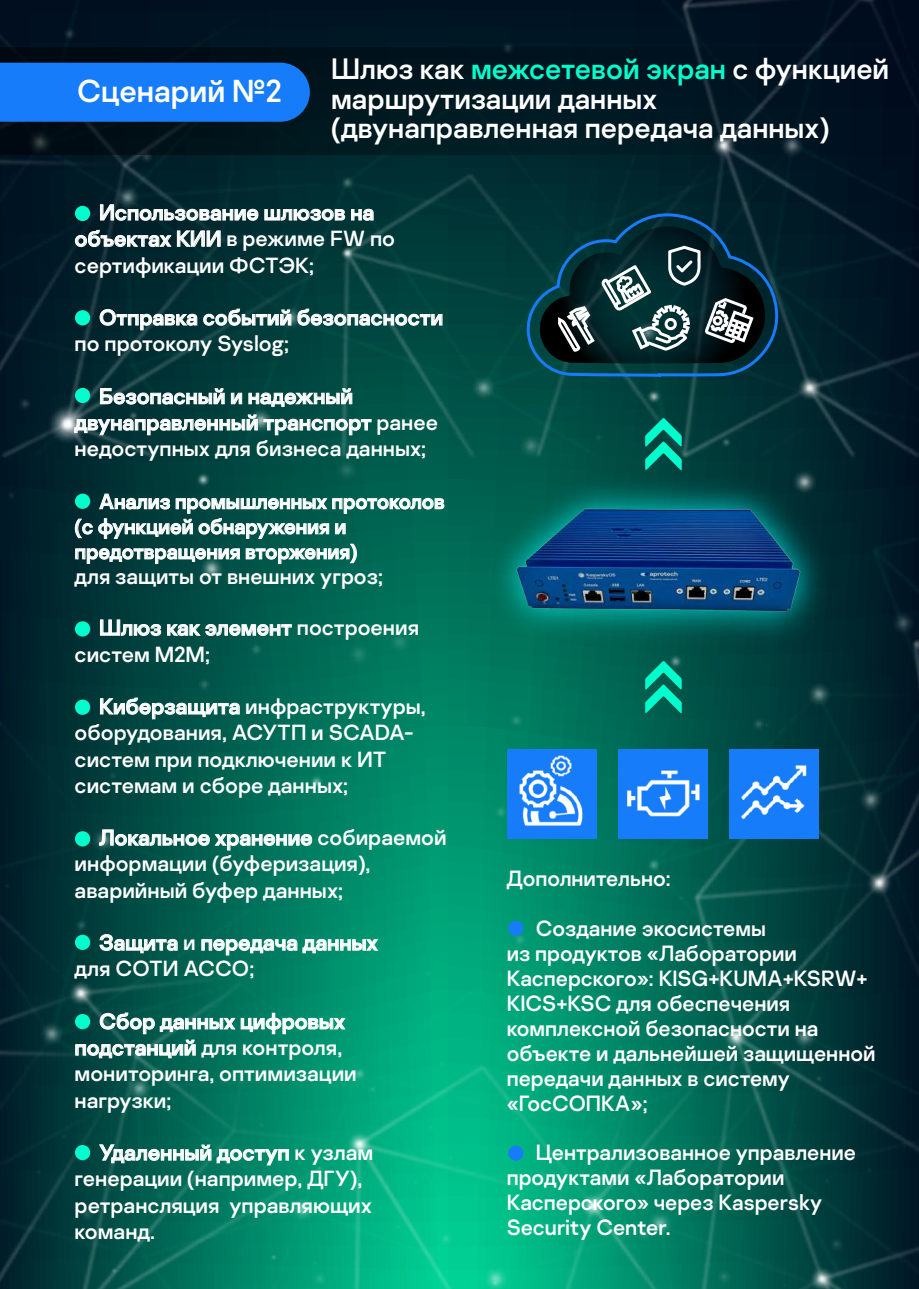
<style>
.page{position:relative;width:919px;height:1289px;background:#fff}
.page>*{position:absolute;margin:0;border:0;box-sizing:border-box;transform-origin:0 0}
.t1{font:31.65px "Kaspersky Sans";color:#fff}
.t2{font:29.4px/29.4px "Kaspersky Sans";color:#fff}
.t3{font:22.05px/24.9px "Kaspersky Sans";color:#fff}
.t4{font:21.9px/26.2px "Kaspersky Sans";color:#fff}
.t5{font:21px/25px "Kaspersky Sans";color:#fff}
.s1{color:#00ffcd}
</style>
<div class="page">
<img style="left:0;top:0;width:918px;height:329px">
<img style="left:0;top:329px;width:918px;height:959px">
<svg style="left:645px;top:1148px;width:8px;height:8px"></svg>
<svg style="left:426px;top:1122px;width:9px;height:9px"></svg>
<svg style="left:504px;top:1173px;width:17px;height:17px"></svg>
<svg style="left:510px;top:1179px;width:4px;height:4px"></svg>
<div style="left:151px;top:1186px;width:17px;height:17px;background:#026453;border-radius:50%"></div>
<div style="left:635px;top:1224px;width:17px;height:17px;background:#068d6d;border-radius:50%"></div>
<svg style="left:642px;top:1231px;width:4px;height:4px"></svg>
<div style="left:333px;top:1062px;width:16px;height:17px;background:#029e75;border-radius:50%"></div>
<div style="left:532px;top:1164px;width:17px;height:17px;background:#02af80;border-radius:50%"></div>
<svg style="left:220px;top:1285px;width:17px;height:3px"></svg>
<svg style="left:762px;top:720px;width:8px;height:9px"></svg>
<svg style="left:731px;top:979px;width:8px;height:8px"></svg>
<svg style="left:424px;top:969px;width:8px;height:8px"></svg>
<svg style="left:608px;top:1172px;width:9px;height:8px"></svg>
<svg style="left:677px;top:893px;width:8px;height:8px"></svg>
<svg style="left:782px;top:1282px;width:4px;height:4px"></svg>
<svg style="left:711px;top:1086px;width:4px;height:4px"></svg>
<svg style="left:566px;top:1079px;width:9px;height:9px"></svg>
<svg style="left:446px;top:1153px;width:9px;height:8px"></svg>
<svg style="left:490px;top:1278px;width:8px;height:8px"></svg>
<div style="left:437px;top:1229px;width:17px;height:17px;background:#05ce93;border-radius:50%"></div>
<svg style="left:443px;top:1236px;width:5px;height:4px"></svg>
<svg style="left:410px;top:1177px;width:9px;height:9px"></svg>
<svg style="left:268px;top:1252px;width:10px;height:9px"></svg>
<svg style="left:394px;top:1222px;width:8px;height:8px"></svg>
<svg style="left:368px;top:1084px;width:8px;height:9px"></svg>
<svg style="left:437px;top:1058px;width:9px;height:9px"></svg>
<svg style="left:311px;top:1258px;width:17px;height:28px"></svg>
<svg style="left:315px;top:1164px;width:8px;height:8px"></svg>
<svg style="left:257px;top:1120px;width:8px;height:8px"></svg>
<svg style="left:792px;top:1123px;width:4px;height:4px"></svg>
<svg style="left:864px;top:1165px;width:9px;height:8px"></svg>
<svg style="left:722px;top:1141px;width:16px;height:17px"></svg>
<svg style="left:715px;top:1267px;width:17px;height:17px"></svg>
<svg style="left:827px;top:1235px;width:17px;height:17px"></svg>
<svg style="left:751px;top:1143px;width:17px;height:17px"></svg>
<svg style="left:822px;top:1175px;width:8px;height:9px"></svg>
<svg style="left:814px;top:1074px;width:8px;height:8px"></svg>
<svg style="left:60px;top:1131px;width:8px;height:9px"></svg>
<svg style="left:109px;top:1265px;width:10px;height:10px"></svg>
<svg style="left:78px;top:1205px;width:17px;height:17px"></svg>
<svg style="left:83px;top:943px;width:8px;height:9px"></svg>
<svg style="left:34px;top:1167px;width:8px;height:8px"></svg>
<svg style="left:3px;top:881px;width:8px;height:9px"></svg>
<svg style="left:234px;top:1212px;width:4px;height:4px"></svg>
<div style="left:0;top:47px;width:918px;height:108px;background:linear-gradient(to right,#011217,#021826)"></div>
<div style="left:0;top:63px;width:310px;height:59px;background:#177cfa"></div>
<svg style="left:100px;top:204px;width:245px;height:17px;background:#4a676b"></svg>
<svg style="left:351px;top:208px;width:23px;height:13px"></svg>
<svg style="left:75px;top:230px;width:146px;height:17px;background:#4e666c"></svg>
<svg style="left:99px;top:309px;width:98px;height:21px;background:#405f63"></svg>
<svg style="left:203px;top:308px;width:88px;height:18px;background:#4d7373"></svg>
<svg style="left:297px;top:308px;width:145px;height:18px;background:#477874"></svg>
<svg style="left:100px;top:388px;width:125px;height:17px;background:#527475"></svg>
<svg style="left:231px;top:392px;width:11px;height:12px"></svg>
<svg style="left:248px;top:388px;width:104px;height:19px;background:#4a7d78"></svg>
<svg style="left:74px;top:414px;width:298px;height:22px;background:#3f6f6c"></svg>
<svg style="left:75px;top:493px;width:369px;height:71px;background:#2b6e66"></svg>
<svg style="left:100px;top:619px;width:61px;height:17px"></svg>
<svg style="left:167px;top:623px;width:125px;height:13px;background:#61958e"></svg>
<svg style="left:100px;top:697px;width:140px;height:22px;background:#3e7872"></svg>
<svg style="left:99px;top:829px;width:213px;height:90px;background:#0e695a"></svg>
<svg style="left:99px;top:933px;width:79px;height:20px;background:#437c75"></svg>
<svg style="left:201px;top:938px;width:178px;height:17px;background:#4ca691"></svg>
<svg style="left:75px;top:1012px;width:271px;height:51px;background:#248270"></svg>
<svg style="left:98px;top:1143px;width:191px;height:22px;background:#3a8e7e"></svg>
<div style="left:75px;top:206px;width:15px;height:15px;background:#00ffcd;border-radius:50%"></div>
<div style="left:75px;top:310px;width:15px;height:15px;background:#00ffcd;border-radius:50%"></div>
<div style="left:75px;top:388px;width:15px;height:15px;background:#00ffcd;border-radius:50%"></div>
<div style="left:75px;top:493px;width:15px;height:16px;background:#00ffcd;border-radius:50%"></div>
<div style="left:75px;top:699px;width:15px;height:15px;background:#00ffcd;border-radius:50%"></div>
<div style="left:75px;top:831px;width:15px;height:15px;background:#00ffcd;border-radius:50%"></div>
<div style="left:75px;top:934px;width:15px;height:16px;background:#00ffcd;border-radius:50%"></div>
<div style="left:75px;top:1013px;width:15px;height:16px;background:#00ffcd;border-radius:50%"></div>
<div style="left:75px;top:621px;width:15px;height:15px;background:#00ffcd;border-radius:50%"></div>
<div style="left:75px;top:1144px;width:15px;height:16px;background:#00ffcd;border-radius:50%"></div>
<img style="left:726px;top:747px;width:93px;height:93px">
<div style="left:506px;top:749px;width:90px;height:90px;background:#177cfa"></div>
<div style="left:618px;top:749px;width:90px;height:90px;background:#177cfa"></div>
<div style="left:728px;top:749px;width:90px;height:90px;background:#177cfa"></div>
<svg style="left:645px;top:660px;width:36px;height:53px;background:#01a486"></svg>
<svg style="left:645px;top:417px;width:36px;height:47px;background:#019c82"></svg>
<svg style="left:523px;top:212px;width:258px;height:166px;background:#173d45"></svg>
<img style="left:627px;top:770px;width:73px;height:47px">
<img style="left:741px;top:765px;width:66px;height:55px">
<img style="left:519px;top:755px;width:64px;height:71px">
<img style="left:471px;top:464px;width:374px;height:192px">
<img style="left:493px;top:481px;width:331px;height:159px">
<div style="left:508px;top:920px;width:15px;height:15px;background:#177cfa;border-radius:50%"></div>
<div style="left:508px;top:1145px;width:15px;height:15px;background:#177cfa;border-radius:50%"></div>
<h1 class="t1" style="left:77px;top:71px;width:206px">Сценарий №2</h1>
<h2 class="t2" style="left:331px;top:54px;width:559px">Шлюз как <span class="s1">межсетевой экран</span> с функцией маршрутизации данных (двунаправленная передача данных)</h2>
<p class="t4" style="left:75px;top:199px;width:322px;text-indent:24px">Использование шлюзов на объектах КИИ в режиме FW по сертификации ФСТЭК;</p>
<p class="t4" style="left:75px;top:304px;width:370px;text-indent:24px">Отправка событий безопасности по протоколу Syslog;</p>
<p class="t4" style="left:75px;top:383px;width:365px;text-indent:24px">Безопасный и надежный двунаправленный транспорт ранее недоступных для бизнеса данных;</p>
<p class="t5" style="left:75px;top:489px;width:371px;text-indent:24px">Анализ промышленных протоколов (с функцией обнаружения и предотвращения вторжения)</p>
<p class="t3" style="left:75px;top:564px;width:310px">для защиты от внешних угроз;</p>
<p class="t4" style="left:75px;top:614px;width:346px;text-indent:24px">Шлюз как элемент построения систем M2M;</p>
<p class="t4" style="left:75px;top:693px;width:352px;text-indent:24px">Киберзащита инфраструктуры, оборудования, АСУТП и SCADA&shy;систем при подключении к ИТ системам и сборе данных;</p>
<p class="t4" style="left:75px;top:824px;width:373px;text-indent:24px">Локальное хранение собираемой информации (буферизация), аварийный буфер данных;</p>
<p class="t4" style="left:75px;top:929px;width:305px;text-indent:24px">Защита и передача данных для СОТИ АССО;</p>
<p class="t4" style="left:75px;top:1008px;width:283px;text-indent:24px">Сбор данных цифровых подстанций для контроля, мониторинга, оптимизации нагрузки;</p>
<p class="t4" style="left:75px;top:1139px;width:300px;text-indent:24px">Удаленный доступ к узлам генерации (например, ДГУ), ретрансляция управляющих команд.</p>
<p class="t3" style="left:506px;top:865px;width:165px">Дополнительно:</p>
<p class="t3" style="left:506px;top:915px;width:370px;text-indent:29px">Создание экосистемы<br>из продуктов «Лаборатории<br>Касперского»: KISG+KUMA+KSRW+<br>KICS+KSC для обеспечения комплексной безопасности на объекте и дальнейшей защищенной передачи данных в систему «ГосСОПКА»;</p>
<p class="t3" style="left:506px;top:1140px;width:350px;text-indent:29px">Централизованное управление продуктами «Лаборатории<br>Касперского» через Kaspersky<br>Security Center.</p>
</div>
